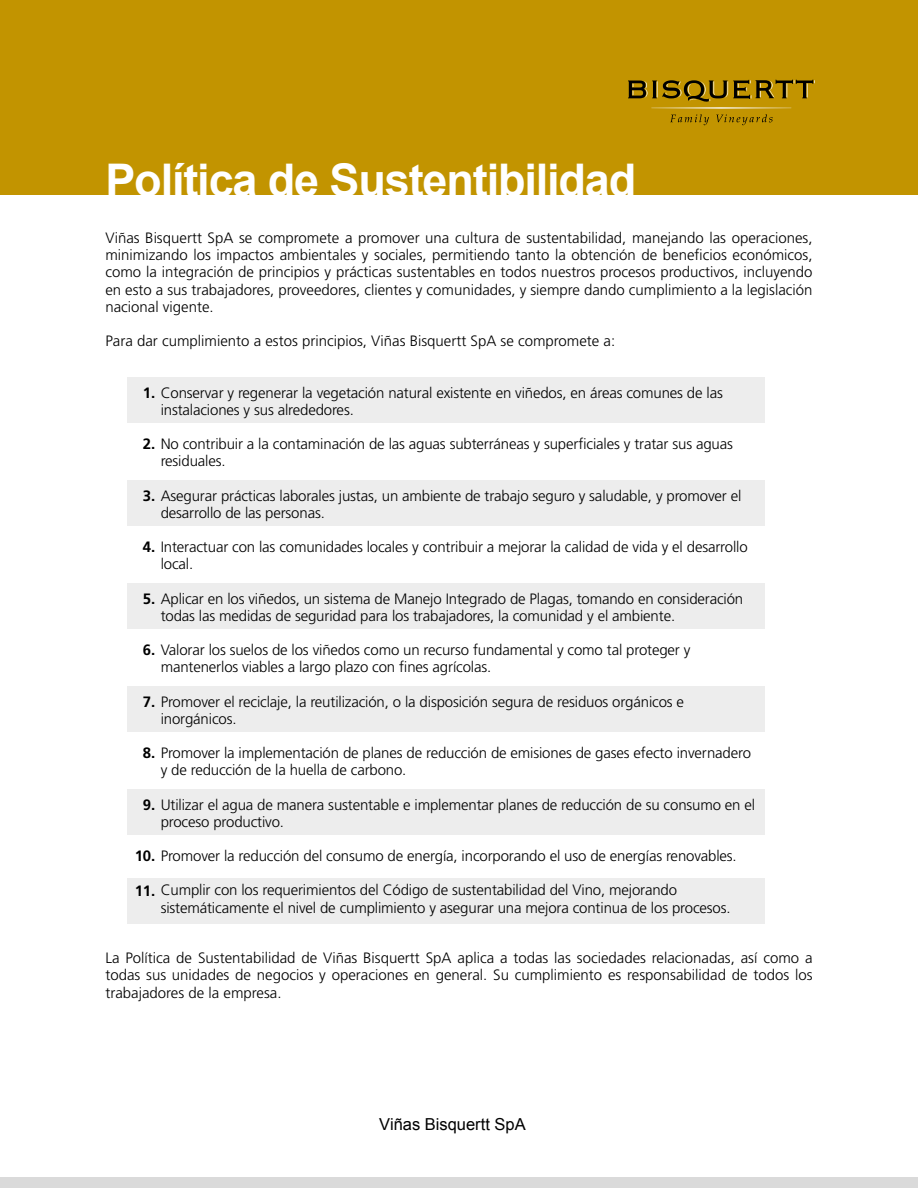
<style>
.page{position:relative;width:918px;height:1188px;background:#fff}
.page>*{position:absolute;margin:0;border:0;box-sizing:border-box;transform-origin:0 0}
.t1{font:700 45px "Arial";letter-spacing:-.025em;color:#fff}
.t2{font:16.5px "Arial";color:#000}
.t3{font:300 15px/17.2px "Frutiger LT Std";letter-spacing:-.01em;color:#000}
.s1{font-weight:700}
</style>
<div class="page">
<div style="left:127px;top:377px;width:637px;height:46px;background:#ededed"></div>
<div style="left:127px;top:583px;width:637px;height:45px;background:#ededed"></div>
<div style="left:127px;top:480px;width:637px;height:46px;background:#ededed"></div>
<div style="left:127px;top:686px;width:637px;height:45px;background:#ededed"></div>
<div style="left:127px;top:789px;width:637px;height:45px;background:#ededed"></div>
<div style="left:127px;top:878px;width:637px;height:46px;background:#ededed"></div>
<div style="left:0;top:1178px;width:918px;height:10px;background:#dadada"></div>
<div style="left:0;top:0;width:918px;height:194px;background:#c29400"></div>
<svg style="left:628px;top:80px;width:187px;height:45px"></svg>
<h1 class="t1" style="left:105px;top:150px;width:532px">Política de Sustentibilidad</h1>
<p class="t3" style="left:105px;top:229px;width:709px;text-align:justify">Viñas Bisquertt SpA se compromete a promover una cultura de sustentabilidad, manejando las operaciones, minimizando los impactos ambientales y sociales, permitiendo tanto la obtención de beneficios económicos, como la integración de principios y prácticas sustentables en todos nuestros procesos productivos, incluyendo en esto a sus trabajadores, proveedores, clientes y comunidades, y siempre dando cumplimiento a la legislación nacional vigente.</p>
<p class="t3" style="left:105px;top:332px;width:511px">Para dar cumplimiento a estos principios, Viñas Bisquertt SpA se compromete a:</p>
<p class="t3" style="left:161px;top:384px;width:564px;text-indent:-18px"><span class="s1">1.</span> Conservar y regenerar la vegetación natural existente en viñedos, en áreas comunes de las instalaciones y sus alrededores.</p>
<p class="t3" style="left:161px;top:435px;width:574px;text-indent:-18px"><span class="s1">2.</span> No contribuir a la contaminación de las aguas subterráneas y superficiales y tratar sus aguas residuales.</p>
<p class="t3" style="left:161px;top:487px;width:582px;text-indent:-18px"><span class="s1">3.</span> Asegurar prácticas laborales justas, un ambiente de trabajo seguro y saludable, y promover el desarrollo de las personas.</p>
<p class="t3" style="left:161px;top:538px;width:589px;text-indent:-18px"><span class="s1">4.</span> Interactuar con las comunidades locales y contribuir a mejorar la calidad de vida y el desarrollo local.</p>
<p class="t3" style="left:161px;top:590px;width:584px;text-indent:-18px"><span class="s1">5.</span> Aplicar en los viñedos, un sistema de Manejo Integrado de Plagas, tomando en consideración todas las medidas de seguridad para los trabajadores, la comunidad y el ambiente.</p>
<p class="t3" style="left:161px;top:641px;width:531px;text-indent:-18px"><span class="s1">6.</span> Valorar los suelos de los viñedos como un recurso fundamental y como tal proteger y mantenerlos viables a largo plazo con fines agrícolas.</p>
<p class="t3" style="left:161px;top:693px;width:525px;text-indent:-18px"><span class="s1">7.</span> Promover el reciclaje, la reutilización, o la disposición segura de residuos orgánicos e inorgánicos.</p>
<p class="t3" style="left:161px;top:745px;width:592px;text-indent:-18px"><span class="s1">8.</span> Promover la implementación de planes de reducción de emisiones de gases efecto invernadero y de reducción de la huella de carbono.</p>
<p class="t3" style="left:161px;top:796px;width:596px;text-indent:-18px"><span class="s1">9.</span> Utilizar el agua de manera sustentable e implementar planes de reducción de su consumo en el proceso productivo.</p>
<p class="t3" style="left:135px;top:848px;width:604px"><span class="s1">10.</span> Promover la reducción del consumo de energía, incorporando el uso de energías renovables.</p>
<p class="t3" style="left:161px;top:882px;width:571px;text-indent:-26px"><span class="s1">11.</span> Cumplir con los requerimientos del Código de sustentabilidad del Vino, mejorando sistemáticamente el nivel de cumplimiento y asegurar una mejora continua de los procesos.</p>
<p class="t3" style="left:105px;top:950px;width:709px;text-align:justify">La Política de Sustentabilidad de Viñas Bisquertt SpA aplica a todas las sociedades relacionadas, así como a todas sus unidades de negocios y operaciones en general. Su cumplimiento es responsabilidad de todos los trabajadores de la empresa.</p>
<p class="t2" style="left:379px;top:1114px;width:148px">Viñas Bisquertt SpA</p>
</div>
